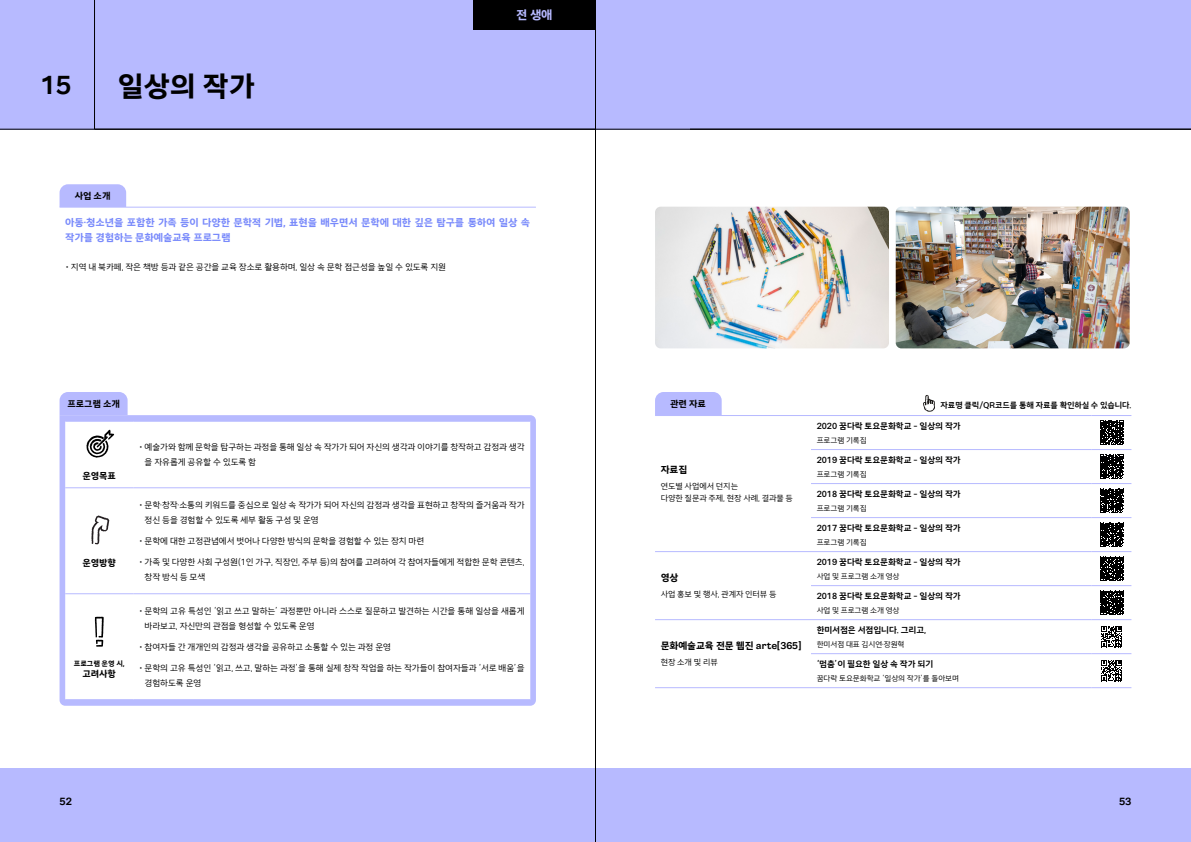
<style>
.page{position:relative;width:1191px;height:842px;background:#fff}
.page>*{position:absolute;margin:0;border:0;box-sizing:border-box;transform-origin:0 0}
.t1{font:28px "Happiness Sans Print Title";color:#000}
.t2{font:25px "Happiness Sans Print Title";color:#000}
.t3{font:12px "Happiness Sans Print Title";color:#b7baff}
.t4{font:10px/15px "Happiness Sans Print Title";color:#798afb}
.t5{font:10px "Happiness Sans Print Title";color:#000}
.t6{font:9.5px "Happiness Sans Print Title";color:#000}
.t7{font:9px "Happiness Sans Print Title";color:#000}
.t8{font:8.5px/15px "Happiness Sans Print Regular";color:#000}
.t9{font:8.5px "Happiness Sans Print Bold";color:#000}
.t10{font:8px/11.5px "Happiness Sans Print Regular";color:#000}
.t11{font:8px "Happiness Sans Print Bold";color:#000}
.t12{font:7.5px "Happiness Sans Print Regular";color:#000}
.t13{font:7px "Happiness Sans Print Title";color:#000}
</style>
<div class="page">
<div style="left:0;top:0;width:595px;height:130px;background:#b7baff"></div>
<div style="left:0;top:768px;width:595px;height:74px;background:#b7baff"></div>
<div style="left:595px;top:0;width:596px;height:130px;background:#b7baff"></div>
<div style="left:595px;top:768px;width:596px;height:74px;background:#b7baff"></div>
<hr style="left:0;top:129px;width:595px;height:1px;background:#000">
<hr style="left:595px;top:129px;width:596px;height:1px;background:#000">
<div style="left:473px;top:0;width:122px;height:29px;background:#000"></div>
<hr style="left:94px;top:0;width:1px;height:129px;background:#000">
<div style="left:60px;top:184px;width:66px;height:23px;background:#b7baff"></div>
<hr style="left:60px;top:207px;width:476px;height:1px;background:#b7baff">
<svg style="left:60px;top:415px;width:476px;height:291px;background:#b9bcff"></svg>
<div style="left:60px;top:392px;width:68px;height:23px;background:#b7baff"></div>
<svg style="left:65px;top:422px;width:465px;height:277px"></svg>
<hr style="left:65px;top:593px;width:68px;height:1px;background:#b7baff">
<hr style="left:133px;top:593px;width:397px;height:1px;background:#b7baff">
<hr style="left:65px;top:421px;width:68px;height:1px;background:#b7baff">
<hr style="left:133px;top:421px;width:397px;height:1px;background:#b7baff">
<hr style="left:65px;top:487px;width:68px;height:1px;background:#b7baff">
<hr style="left:133px;top:487px;width:397px;height:1px;background:#b7baff">
<hr style="left:65px;top:699px;width:68px;height:1px;background:#b7baff">
<hr style="left:133px;top:699px;width:397px;height:1px;background:#b7baff">
<svg style="left:86px;top:430px;width:29px;height:28px"></svg>
<svg style="left:91px;top:515px;width:18px;height:29px"></svg>
<svg style="left:95px;top:617px;width:9px;height:30px"></svg>
<div style="left:655px;top:392px;width:66px;height:23px;background:#b7baff"></div>
<hr style="left:811px;top:449px;width:280px;height:1px;background:#b7baff">
<hr style="left:1091px;top:449px;width:40px;height:1px;background:#b7baff">
<hr style="left:811px;top:483px;width:280px;height:1px;background:#b7baff">
<hr style="left:1091px;top:483px;width:40px;height:1px;background:#b7baff">
<hr style="left:811px;top:517px;width:280px;height:1px;background:#b7baff">
<hr style="left:1091px;top:517px;width:40px;height:1px;background:#b7baff">
<hr style="left:811px;top:415px;width:280px;height:1px;background:#b7baff">
<hr style="left:1091px;top:415px;width:40px;height:1px;background:#b7baff">
<hr style="left:811px;top:551px;width:280px;height:1px;background:#b7baff">
<hr style="left:1091px;top:551px;width:40px;height:1px;background:#b7baff">
<hr style="left:811px;top:585px;width:280px;height:1px;background:#b7baff">
<hr style="left:1091px;top:585px;width:40px;height:1px;background:#b7baff">
<hr style="left:811px;top:619px;width:280px;height:1px;background:#b7baff">
<hr style="left:1091px;top:619px;width:40px;height:1px;background:#b7baff">
<hr style="left:811px;top:653px;width:280px;height:1px;background:#b7baff">
<hr style="left:1091px;top:653px;width:40px;height:1px;background:#b7baff">
<hr style="left:811px;top:687px;width:280px;height:1px;background:#b7baff">
<hr style="left:1091px;top:687px;width:40px;height:1px;background:#b7baff">
<hr style="left:655px;top:687px;width:156px;height:1px;background:#b7baff">
<hr style="left:655px;top:619px;width:156px;height:1px;background:#b7baff">
<hr style="left:655px;top:415px;width:156px;height:1px;background:#b7baff">
<hr style="left:655px;top:551px;width:156px;height:1px;background:#b7baff">
<svg style="left:1100px;top:421px;width:23px;height:24px"></svg>
<svg style="left:1100px;top:455px;width:23px;height:24px"></svg>
<svg style="left:1100px;top:489px;width:23px;height:24px"></svg>
<svg style="left:1100px;top:523px;width:23px;height:24px"></svg>
<svg style="left:1100px;top:557px;width:23px;height:24px"></svg>
<svg style="left:1100px;top:591px;width:23px;height:24px"></svg>
<svg style="left:1101px;top:626px;width:21px;height:21px"></svg>
<svg style="left:1101px;top:660px;width:21px;height:21px"></svg>
<svg style="left:923px;top:395px;width:12px;height:17px"></svg>
<img style="left:655px;top:207px;width:234px;height:141px">
<img style="left:895px;top:207px;width:234px;height:141px">
<hr style="left:595px;top:0;width:1px;height:842px;background:#000">
<h2 class="t2" style="left:40px;top:69px;width:32px">15</h2>
<h1 class="t1" style="left:118px;top:68px;width:138px">일상의 작가</h1>
<h3 class="t3" style="left:516px;top:7px;width:38px">전 생애</h3>
<p class="t7" style="left:75px;top:190px;width:37px">사업 소개</p>
<p class="t4" style="left:65px;top:215px;width:466px">아동·청소년을 포함한 가족 등이 다양한 문학적 기법, 표현을 배우면서 문학에 대한 깊은 탐구를 통하여 일상 속 작가를 경험하는 문화예술교육 프로그램</p>
<p class="t8" style="left:65px;top:259px;width:382px">• 지역 내 북카페, 작은 책방 등과 같은 공간을 교육 장소로 활용하며, 일상 속 문학 접근성을 높일 수 있도록 지원</p>
<p class="t7" style="left:67px;top:398px;width:54px">프로그램 소개</p>
<p class="t7" style="left:82px;top:470px;width:35px">운영목표</p>
<p class="t7" style="left:82px;top:557px;width:35px">운영방향</p>
<p class="t13" style="left:74px;top:659px;width:52px">프로그램 운영 시,</p>
<p class="t7" style="left:82px;top:668px;width:35px">고려사항</p>
<p class="t8" style="left:145px;top:439px;width:381px;text-indent:-6px">• 예술가와 함께 문학을 탐구하는 과정을 통해 일상 속 작가가 되어 자신의 생각과 이야기를 창작하고 감정과 생각 을 자유롭게 공유할 수 있도록 함</p>
<p class="t8" style="left:145px;top:497px;width:381px;text-indent:-6px">• 문학·창작·소통의 키워드를 중심으로 일상 속 작가가 되어 자신의 감정과 생각을 표현하고 창작의 즐거움과 작가 정신 등을 경험할 수 있도록 세부 활동 구성 및 운영</p>
<p class="t8" style="left:139px;top:533px;width:287px">• 문학에 대한 고정관념에서 벗어나 다양한 방식의 문학을 경험할 수 있는 장치 마련</p>
<p class="t8" style="left:145px;top:554px;width:381px;text-indent:-6px">• 가족 및 다양한 사회 구성원(1인 가구, 직장인, 주부 등)의 참여를 고려하여 각 참여자들에게 적합한 문학 콘텐츠, 창작 방식 등 모색</p>
<p class="t8" style="left:145px;top:603px;width:381px;text-indent:-6px">• 문학의 고유 특성인 ‘읽고 쓰고 말하는’ 과정뿐만 아니라 스스로 질문하고 발견하는 시간을 통해 일상을 새롭게 바라보고, 자신만의 관점을 형성할 수 있도록 운영</p>
<p class="t8" style="left:139px;top:639px;width:253px">• 참여자들 간 개개인의 감정과 생각을 공유하고 소통할 수 있는 과정 운영</p>
<p class="t8" style="left:145px;top:660px;width:381px;text-indent:-6px">• 문학의 고유 특성인 ‘읽고, 쓰고, 말하는 과정’을 통해 실제 창작 작업을 하는 작가들이 참여자들과 ‘서로 배움’을 경험하도록 운영</p>
<p class="t7" style="left:670px;top:398px;width:37px">관련 자료</p>
<p class="t6" style="left:660px;top:464px;width:28px">자료집</p>
<p class="t10" style="left:660px;top:480px;width:134px">연도별 사업에서 던지는<br>다양한 질문과 주제, 현장 사례, 결과물 등</p>
<p class="t6" style="left:660px;top:572px;width:19px">영상</p>
<p class="t10" style="left:660px;top:588px;width:117px">사업 홍보 및 행사, 관계자 인터뷰 등</p>
<p class="t6" style="left:660px;top:640px;width:142px">문화예술교육 전문 웹진 arte[365]</p>
<p class="t10" style="left:660px;top:656px;width:59px">현장 소개 및 리뷰</p>
<p class="t11" style="left:940px;top:400px;width:192px">자료명 클릭/QR코드를 통해 자료를 확인하실 수 있습니다.</p>
<p class="t9" style="left:816px;top:420px;width:145px">2020 꿈다락 토요문화학교 - 일상의 작가</p>
<p class="t12" style="left:816px;top:435px;width:52px">프로그램 기록집</p>
<p class="t9" style="left:816px;top:454px;width:145px">2019 꿈다락 토요문화학교 - 일상의 작가</p>
<p class="t12" style="left:816px;top:469px;width:52px">프로그램 기록집</p>
<p class="t9" style="left:816px;top:488px;width:145px">2018 꿈다락 토요문화학교 - 일상의 작가</p>
<p class="t12" style="left:816px;top:503px;width:52px">프로그램 기록집</p>
<p class="t9" style="left:816px;top:522px;width:145px">2017 꿈다락 토요문화학교 - 일상의 작가</p>
<p class="t12" style="left:816px;top:537px;width:52px">프로그램 기록집</p>
<p class="t9" style="left:816px;top:556px;width:145px">2019 꿈다락 토요문화학교 - 일상의 작가</p>
<p class="t12" style="left:816px;top:571px;width:84px">사업 및 프로그램 소개 영상</p>
<p class="t9" style="left:816px;top:590px;width:145px">2018 꿈다락 토요문화학교 - 일상의 작가</p>
<p class="t12" style="left:816px;top:605px;width:84px">사업 및 프로그램 소개 영상</p>
<p class="t9" style="left:816px;top:624px;width:111px">한미서점은 서점입니다. 그리고,</p>
<p class="t12" style="left:816px;top:639px;width:89px">한미서점 대표 김시연·장원혁</p>
<p class="t9" style="left:816px;top:658px;width:118px">‘멈춤’이 필요한 일상 속 작가 되기</p>
<p class="t12" style="left:816px;top:673px;width:144px">꿈다락 토요문화학교 ‘일상의 작가’를 돌아보며</p>
<p class="t5" style="left:60px;top:794px;width:14px">52</p>
<p class="t5" style="left:1119px;top:794px;width:14px">53</p>
</div>
